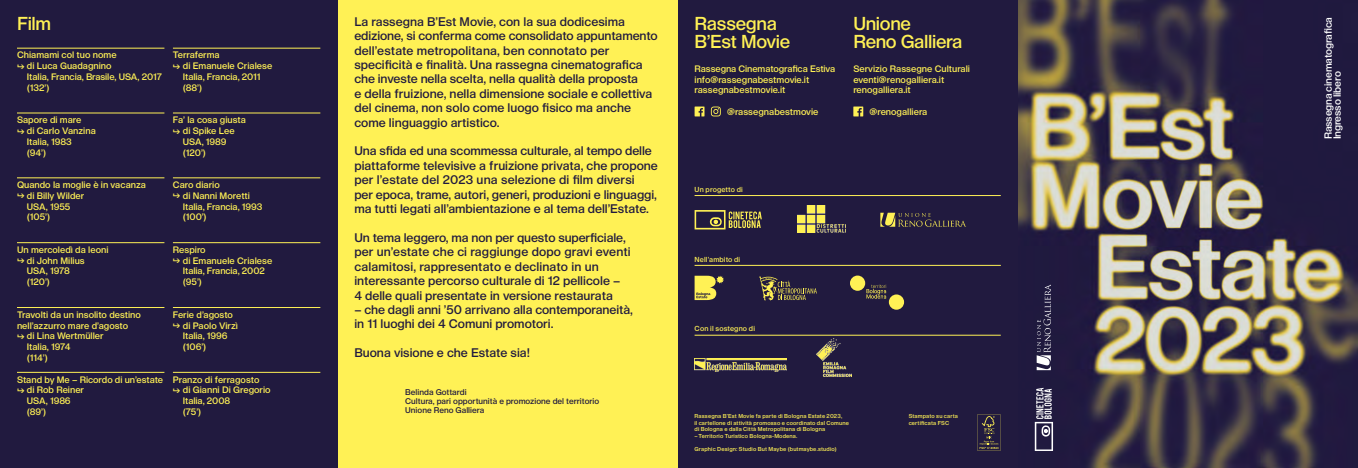
<style>
.page{position:relative;width:1358px;height:468px;background:#fff}
.page>*{position:absolute;margin:0;border:0;box-sizing:border-box;transform-origin:0 0}
.t1{font:500 18px/18px "Seagal";letter-spacing:-.02em;color:#fff155}
.t2{font:500 12px/14.4px "Seagal";color:#211a3f}
.t3{font:500 10px/9px "Seagal";letter-spacing:-.015em;color:#fff}
.t4{font:500 9px/10.8px "Seagal";color:#fff155}
.t5{font:500 8px/9px "Seagal";color:#211a3f}
.t6{font:500 7px "Seagal";letter-spacing:.02em;color:#fff155}
.t7{font:500 5.5px/6.6px "Seagal";letter-spacing:.025em;color:#fff155}
.s1{font-size:8.3px}
</style>
<div class="page">
<img style="left:1018px;top:0;width:340px;height:468px">
<div style="left:677px;top:0;width:341px;height:468px;background:#211a3f"></div>
<hr style="left:694px;top:195px;width:307px;height:1px;background:#fff155">
<svg style="left:880px;top:213px;width:86px;height:14px"></svg>
<svg style="left:694px;top:210px;width:68px;height:19px"></svg>
<img style="left:798px;top:205px;width:47px;height:28px">
<svg style="left:977px;top:414px;width:24px;height:37px"></svg>
<svg style="left:759px;top:276px;width:58px;height:25px"></svg>
<img style="left:694px;top:358px;width:93px;height:13px">
<hr style="left:694px;top:265px;width:307px;height:1px;background:#fff155">
<hr style="left:694px;top:335px;width:307px;height:1px;background:#fff155">
<svg style="left:694px;top:106px;width:10px;height:10px"></svg>
<svg style="left:853px;top:106px;width:10px;height:10px"></svg>
<svg style="left:711px;top:106px;width:10px;height:10px"></svg>
<div style="left:337px;top:0;width:340px;height:468px;background:#fff155"></div>
<svg style="left:850px;top:275px;width:54px;height:35px"></svg>
<svg style="left:694px;top:276px;width:30px;height:24px"></svg>
<div style="left:0;top:0;width:337px;height:468px;background:#211a3f"></div>
<hr style="left:173px;top:48px;width:147px;height:1px;background:#fff155">
<hr style="left:173px;top:113px;width:147px;height:1px;background:#fff155">
<hr style="left:173px;top:177px;width:147px;height:1px;background:#fff155">
<hr style="left:173px;top:242px;width:147px;height:1px;background:#fff155">
<hr style="left:173px;top:307px;width:147px;height:1px;background:#fff155">
<hr style="left:173px;top:372px;width:147px;height:1px;background:#fff155">
<hr style="left:17px;top:48px;width:147px;height:1px;background:#fff155">
<hr style="left:17px;top:113px;width:147px;height:1px;background:#fff155">
<hr style="left:17px;top:177px;width:147px;height:1px;background:#fff155">
<hr style="left:17px;top:242px;width:147px;height:1px;background:#fff155">
<hr style="left:17px;top:307px;width:147px;height:1px;background:#fff155">
<hr style="left:17px;top:372px;width:147px;height:1px;background:#fff155">
<svg style="left:1036px;top:284px;width:15px;height:86px"></svg>
<svg style="left:1035px;top:388px;width:18px;height:63px"></svg>
<img style="left:817px;top:338px;width:34px;height:38px">
<h1 class="t1" style="left:17px;top:14px;width:36px">Film</h1>
<p class="t4" style="left:17px;top:49px;width:101px">Chiamami col tuo nome</p>
<p class="t4" style="left:17px;top:60px;width:96px"><span class="s1">↳</span> di Luca Guadagnino</p>
<p class="t4" style="left:27px;top:71px;width:137px">Italia, Francia, Brasile, USA, 2017</p>
<p class="t4" style="left:27px;top:82px;width:24px">(132’)</p>
<p class="t4" style="left:17px;top:114px;width:66px">Sapore di mare</p>
<p class="t4" style="left:17px;top:125px;width:80px"><span class="s1">↳</span> di Carlo Vanzina</p>
<p class="t4" style="left:27px;top:136px;width:46px">Italia, 1983</p>
<p class="t4" style="left:27px;top:147px;width:21px">(94’)</p>
<p class="t4" style="left:17px;top:179px;width:131px">Quando la moglie è in vacanza</p>
<p class="t4" style="left:17px;top:190px;width:69px"><span class="s1">↳</span> di Billy Wilder</p>
<p class="t4" style="left:27px;top:201px;width:45px">USA, 1955</p>
<p class="t4" style="left:27px;top:211px;width:25px">(105’)</p>
<p class="t4" style="left:17px;top:244px;width:93px">Un mercoledì da leoni</p>
<p class="t4" style="left:17px;top:255px;width:69px"><span class="s1">↳</span> di John Milius</p>
<p class="t4" style="left:27px;top:265px;width:45px">USA, 1978</p>
<p class="t4" style="left:27px;top:276px;width:25px">(120’)</p>
<p class="t4" style="left:17px;top:309px;width:125px">Travolti da un insolito destino</p>
<p class="t4" style="left:17px;top:319px;width:113px">nell’azzurro mare d’agosto</p>
<p class="t4" style="left:17px;top:330px;width:88px"><span class="s1">↳</span> di Lina Wertmüller</p>
<p class="t4" style="left:27px;top:341px;width:45px">Italia, 1974</p>
<p class="t4" style="left:27px;top:352px;width:22px">(114’)</p>
<p class="t4" style="left:17px;top:373px;width:148px">Stand by Me – Ricordo di un’estate</p>
<p class="t4" style="left:17px;top:384px;width:69px"><span class="s1">↳</span> di Rob Reiner</p>
<p class="t4" style="left:27px;top:395px;width:45px">USA, 1986</p>
<p class="t4" style="left:27px;top:406px;width:21px">(89’)</p>
<p class="t4" style="left:173px;top:49px;width:48px">Terraferma</p>
<p class="t4" style="left:173px;top:60px;width:101px"><span class="s1">↳</span> di Emanuele Crialese</p>
<p class="t4" style="left:183px;top:71px;width:79px">Italia, Francia, 2011</p>
<p class="t4" style="left:183px;top:82px;width:21px">(88’)</p>
<p class="t4" style="left:173px;top:114px;width:75px">Fa’ la cosa giusta</p>
<p class="t4" style="left:173px;top:125px;width:63px"><span class="s1">↳</span> di Spike Lee</p>
<p class="t4" style="left:183px;top:136px;width:45px">USA, 1989</p>
<p class="t4" style="left:183px;top:147px;width:25px">(120’)</p>
<p class="t4" style="left:173px;top:179px;width:48px">Caro diario</p>
<p class="t4" style="left:173px;top:190px;width:78px"><span class="s1">↳</span> di Nanni Moretti</p>
<p class="t4" style="left:183px;top:201px;width:81px">Italia, Francia, 1993</p>
<p class="t4" style="left:183px;top:211px;width:25px">(100’)</p>
<p class="t4" style="left:173px;top:244px;width:34px">Respiro</p>
<p class="t4" style="left:173px;top:255px;width:101px"><span class="s1">↳</span> di Emanuele Crialese</p>
<p class="t4" style="left:183px;top:265px;width:84px">Italia, Francia, 2002</p>
<p class="t4" style="left:183px;top:276px;width:21px">(95’)</p>
<p class="t4" style="left:173px;top:309px;width:62px">Ferie d’agosto</p>
<p class="t4" style="left:173px;top:319px;width:67px"><span class="s1">↳</span> di Paolo Virzì</p>
<p class="t4" style="left:183px;top:330px;width:46px">Italia, 1996</p>
<p class="t4" style="left:183px;top:341px;width:25px">(106’)</p>
<p class="t4" style="left:173px;top:373px;width:88px">Pranzo di ferragosto</p>
<p class="t4" style="left:173px;top:384px;width:99px"><span class="s1">↳</span> di Gianni Di Gregorio</p>
<p class="t4" style="left:183px;top:395px;width:49px">Italia, 2008</p>
<p class="t4" style="left:183px;top:406px;width:20px">(75’)</p>
<p class="t2" style="left:354px;top:14px;width:305px">La rassegna B’Est Movie, con la sua dodicesima edizione, si conferma come consolidato appuntamento dell’estate metropolitana, ben connotato per specificità e finalità. Una rassegna cinematografica che investe nella scelta, nella qualità della proposta<br>e della fruizione, nella dimensione sociale e collettiva del cinema, non solo come luogo fisico ma anche come linguaggio artistico.</p>
<p class="t2" style="left:354px;top:143px;width:305px">Una sfida ed una scommessa culturale, al tempo delle piattaforme televisive a fruizione privata, che propone per l’estate del 2023 una selezione di film diversi<br>per epoca, trame, autori, generi, produzioni e linguaggi, ma tutti legati all’ambientazione e al tema dell’Estate.</p>
<p class="t2" style="left:354px;top:230px;width:278px">Un tema leggero, ma non per questo superficiale, per un’estate che ci raggiunge dopo gravi eventi calamitosi, rappresentato e declinato in un interessante percorso culturale di 12 pellicole – 4 delle quali presentate in versione restaurata</p>
<p class="t2" style="left:354px;top:302px;width:280px">– che dagli anni ’50 arrivano alla contemporaneità, in 11 luoghi dei 4 Comuni promotori.</p>
<p class="t2" style="left:354px;top:345px;width:177px">Buona visione e che Estate sia!</p>
<p class="t5" style="left:405px;top:388px;width:196px">Belinda Gottardi<br>Cultura, pari opportunità e promozione del territorio<br>Unione Reno Galliera</p>
<h1 class="t1" style="left:694px;top:14px;width:97px">Rassegna<br>B’Est Movie</h1>
<p class="t4" style="left:694px;top:63px;width:142px">Rassegna Cinematografica Estiva info@rassegnabestmovie.it rassegnabestmovie.it</p>
<p class="t4" style="left:727px;top:106px;width:93px">@rassegnabestmovie</p>
<h1 class="t1" style="left:853px;top:14px;width:111px">Unione<br>Reno Galliera</h1>
<p class="t4" style="left:853px;top:63px;width:118px">Servizio Rassegne Culturali eventi@renogalliera.it renogalliera.it</p>
<p class="t4" style="left:869px;top:106px;width:59px">@renogalliera</p>
<p class="t6" style="left:694px;top:184px;width:50px">Un progetto di</p>
<p class="t6" style="left:694px;top:254px;width:47px">Nell’ambito di</p>
<p class="t6" style="left:694px;top:324px;width:62px">Con il sostegno di</p>
<p class="t7" style="left:694px;top:412px;width:156px">Rassegna B’Est Movie fa parte di Bologna Estate 2023,<br>il cartellone di attività promosso e coordinato dal Comune di Bologna e dalla Città Metropolitana di Bologna</p>
<p class="t7" style="left:694px;top:432px;width:104px">– Territorio Turistico Bologna-Modena.</p>
<p class="t7" style="left:694px;top:445px;width:144px">Graphic Design: Studio But Maybe (butmaybe.studio)</p>
<p class="t7" style="left:909px;top:412px;width:51px">Stampato su carta certificata FSC</p>
<p class="t3" style="left:1323px;top:139px;width:124px;rotate:-90deg">Rassegna cinematografica<br>Ingresso libero</p>
</div>
